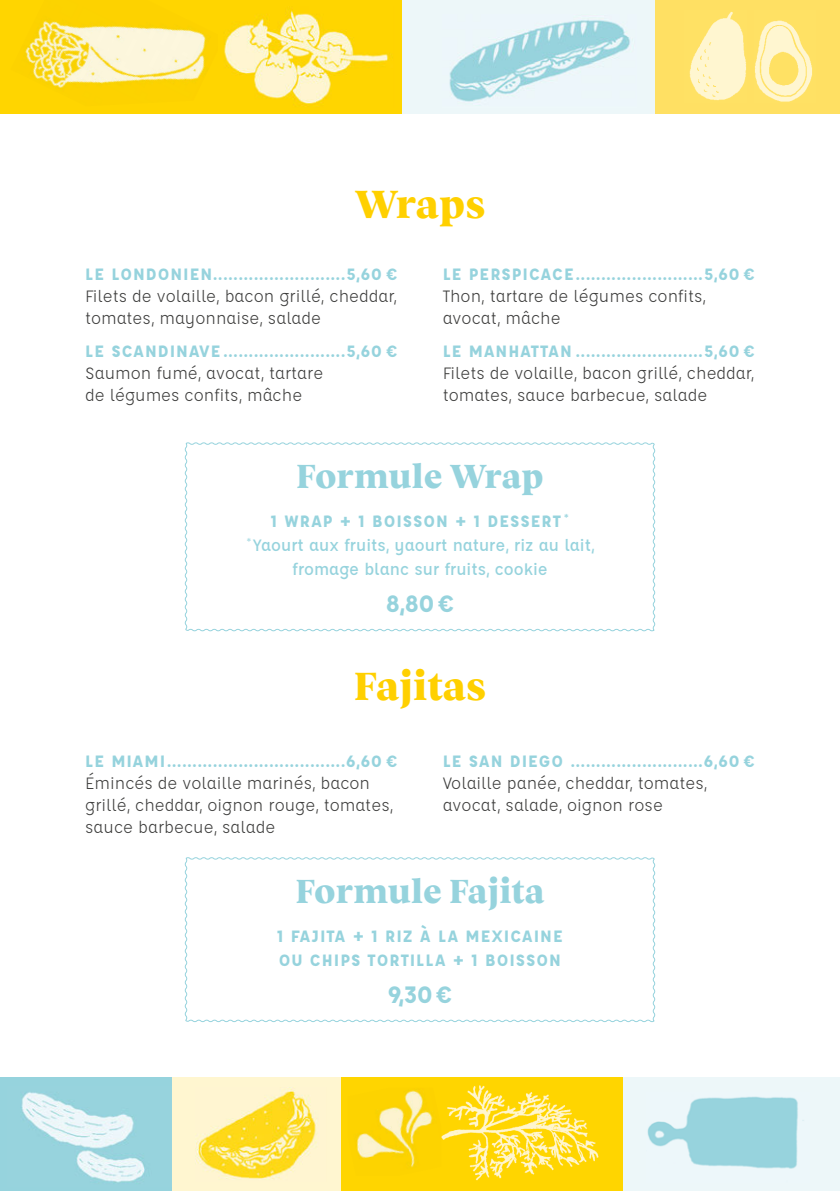
<style>
.page{position:relative;width:840px;height:1191px;background:#fff}
.page>*{position:absolute;margin:0;border:0;box-sizing:border-box;transform-origin:0 0}
.t1{font:800 40px "TRY Vesterbro";color:#ffd000}
.t2{font:800 34px "TRY Vesterbro";color:#96d3dd}
.t3{font:700 26px "Affogato";color:#96d3dd}
.t4{font:18px/22px "Affogato";color:#3c3c3b}
.t5{font:700 18px/24px "Affogato";letter-spacing:.05em;color:#96d3dd}
.t6{font:500 18px/24px "Affogato";color:#96d3dd;text-align:center}
.s1{font-weight:700}
</style>
<div class="page">
<div style="left:0;top:0;width:402px;height:113px;background:#ffd500"></div>
<div style="left:172px;top:1078px;width:169px;height:113px;background:#fff6d0"></div>
<div style="left:654px;top:0;width:185px;height:113px;background:#ffe063"></div>
<div style="left:0;top:1078px;width:171px;height:113px;background:#96d3dd"></div>
<div style="left:341px;top:1078px;width:282px;height:113px;background:#ffd500"></div>
<div style="left:402px;top:0;width:252px;height:113px;background:#edf7f9"></div>
<div style="left:623px;top:1078px;width:216px;height:113px;background:#edf7f9"></div>
<img style="left:441px;top:1085px;width:158px;height:96px">
<img style="left:196px;top:1087px;width:121px;height:93px">
<img style="left:356px;top:1090px;width:77px;height:78px">
<img style="left:449px;top:20px;width:181px;height:82px">
<img style="left:25px;top:20px;width:182px;height:68px">
<img style="left:224px;top:9px;width:167px;height:98px">
<svg style="left:184px;top:442px;width:471px;height:190px"></svg>
<svg style="left:184px;top:857px;width:471px;height:165px"></svg>
<img style="left:647px;top:1096px;width:157px;height:73px">
<img style="left:21px;top:1092px;width:124px;height:91px">
<img style="left:689px;top:11px;width:57px;height:90px">
<img style="left:755px;top:20px;width:57px;height:82px">
<h1 class="t1" style="left:354px;top:178px;width:132px">Wraps</h1>
<p class="t5" style="left:85px;top:262px;width:313px">LE LONDONIEN..........................5,60 €</p>
<p class="t4" style="left:85px;top:285px;width:313px">Filets de volaille, bacon grillé, cheddar, tomates, mayonnaise, salade</p>
<p class="t5" style="left:85px;top:339px;width:313px">LE SCANDINAVE........................5,60 €</p>
<p class="t4" style="left:85px;top:362px;width:239px">Saumon fumé, avocat, tartare de légumes confits, mâche</p>
<p class="t5" style="left:442px;top:262px;width:313px">LE PERSPICACE.........................5,60 €</p>
<p class="t4" style="left:442px;top:285px;width:264px">Thon, tartare de légumes confits, avocat, mâche</p>
<p class="t5" style="left:442px;top:339px;width:313px">LE MANHATTAN .........................5,60 €</p>
<p class="t4" style="left:442px;top:362px;width:313px">Filets de volaille, bacon grillé, cheddar, tomates, sauce barbecue, salade</p>
<h2 class="t2" style="left:296px;top:454px;width:249px">Formule Wrap</h2>
<p class="t6" style="left:246px;top:509px;width:349px"><span class="s1">1 WRAP + 1 BOISSON + 1 DESSERT</span> <sup>* </sup><sup>*</sup>Yaourt aux fruits, yaourt nature, riz au lait, fromage blanc sur fruits, cookie</p>
<h3 class="t3" style="left:386px;top:587px;width:69px">8,80€</h3>
<h1 class="t1" style="left:354px;top:659px;width:133px">Fajitas</h1>
<p class="t5" style="left:85px;top:749px;width:313px">LE MIAMI...................................6,60 €</p>
<p class="t4" style="left:85px;top:772px;width:309px">Émincés de volaille marinés, bacon grillé, cheddar, oignon rouge, tomates, sauce barbecue, salade</p>
<p class="t5" style="left:442px;top:749px;width:313px">LE SAN DIEGO ..........................6,60 €</p>
<p class="t4" style="left:442px;top:772px;width:266px">Volaille panée, cheddar, tomates, avocat, salade, oignon rose</p>
<h2 class="t2" style="left:295px;top:868px;width:250px">Formule Fajita</h2>
<p class="t5" style="left:277px;top:923px;width:287px">1 FAJITA + 1 RIZ À LA MEXICAINE<br>OU CHIPS TORTILLA + 1 BOISSON</p>
<h3 class="t3" style="left:387px;top:977px;width:66px">9,30€</h3>
</div>
